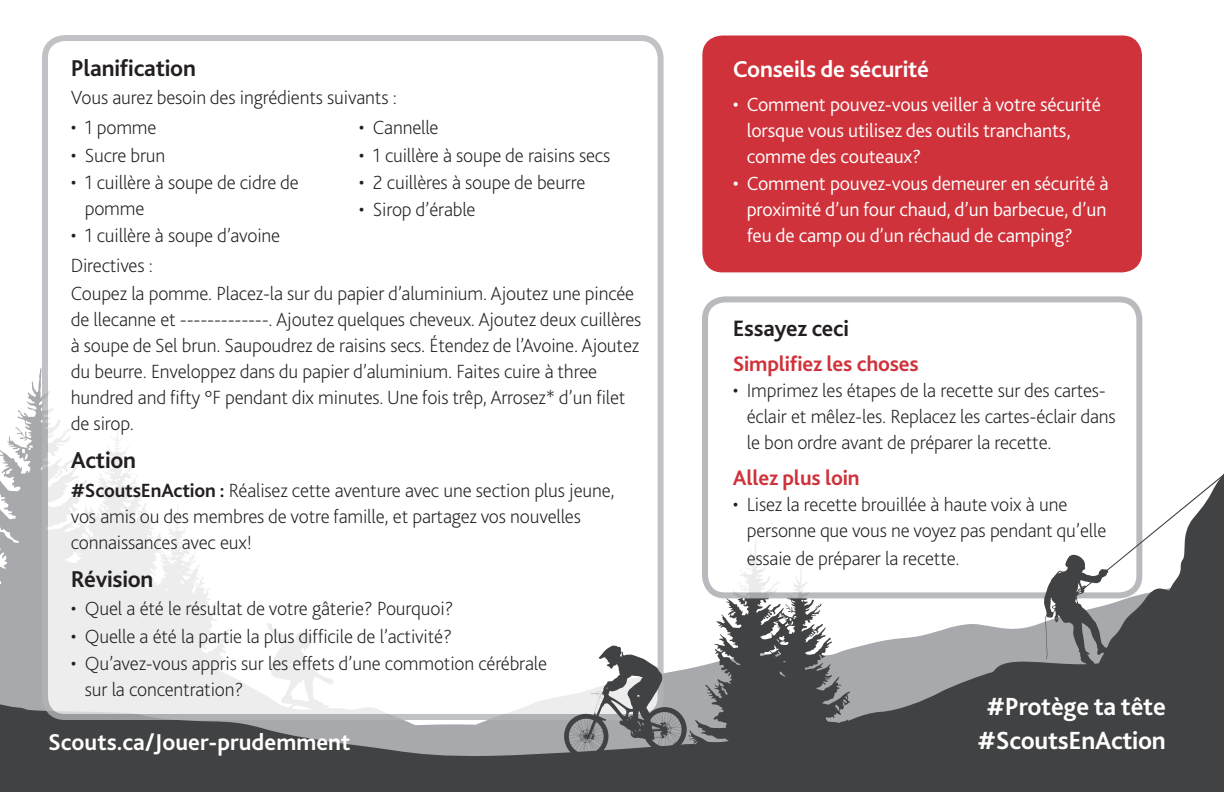
<style>
.page{position:relative;width:1224px;height:792px;background:#fff}
.page>*{position:absolute;margin:0;border:0;box-sizing:border-box;transform-origin:0 0}
.t1{font:700 26px/33.8px "Bliss 2";letter-spacing:-.01em;color:#fff;text-align:center}
.t2{font:700 24px "Bliss 2";color:#fff}
.t3{font:700 24px "Bliss 2";letter-spacing:-.01em;color:#231f20}
.t4{font:700 23.4px "Bliss 2";letter-spacing:-.01em;color:#231f20}
.t5{font:700 22px "Bliss 2";letter-spacing:-.01em;color:#cf323a}
.t6{font:200 20px/26px "Bliss 2";letter-spacing:-.01em;color:#231f20}
.t7{font:300 20px/26px "Bliss 2";letter-spacing:-.01em;color:#fff}
.s1{font-weight:700}
</style>
<div class="page">
<svg style="left:0;top:367px;width:42px;height:197px"></svg>
<svg style="left:0;top:564px;width:1224px;height:228px;fill:#414243"></svg>
<svg style="left:998px;top:407px;width:226px;height:355px;fill:#414243"></svg>
<div style="left:702px;top:35px;width:440px;height:237px;background:#cf323a;border-radius:20px"></div>
<div style="left:45px;top:38px;width:616px;height:679px;background:#fff;border-radius:20px"></div>
<div style="left:42px;top:35px;width:622px;height:685px;border:6px solid #b2b3b7;border-radius:20px"></div>
<div style="left:705px;top:299px;width:434px;height:296px;background:#fff;border-radius:20px"></div>
<div style="left:702px;top:296px;width:440px;height:302px;border:6px solid #b2b3b7;border-radius:20px"></div>
<svg style="left:1044px;top:442px;width:180px;height:227px"></svg>
<svg style="left:564px;top:538px;width:290px;height:225px"></svg>
<p class="t3" style="left:71px;top:53px;width:127px">Planification</p>
<p class="t6" style="left:71px;top:84px;width:328px">Vous aurez besoin des ingrédients suivants :</p>
<p class="t6" style="left:71px;top:114px;width:87px">• 1 pomme</p>
<p class="t6" style="left:71px;top:141px;width:96px">• Sucre brun</p>
<p class="t6" style="left:85px;top:169px;width:216px;text-indent:-14px">• 1 cuillère à soupe de cidre de pomme</p>
<p class="t6" style="left:71px;top:222px;width:211px">• 1 cuillère à soupe d’avoine</p>
<p class="t6" style="left:359px;top:114px;width:81px">• Cannelle</p>
<p class="t6" style="left:359px;top:141px;width:253px">• 1 cuillère à soupe de raisins secs</p>
<p class="t6" style="left:359px;top:169px;width:228px">• 2 cuillères à soupe de beurre</p>
<p class="t6" style="left:359px;top:196px;width:118px">• Sirop d’érable</p>
<p class="t6" style="left:71px;top:251px;width:565px;line-height:28px">Directives :<br>Coupez la pomme. Placez-la sur du papier d’aluminium. Ajoutez une pincée</p>
<p class="t6" style="left:71px;top:306px;width:572px">de llecanne et -------------. Ajoutez quelques cheveux. Ajoutez deux cuillères à soupe de Sel brun. Saupoudrez de raisins secs. Étendez de l’Avoine. Ajoutez du beurre. Enveloppez dans du papier d’aluminium. Faites cuire à three hundred and fifty °F pendant dix minutes. Une fois trêp, Arrosez* d’un filet de sirop.</p>
<p class="t3" style="left:71px;top:446px;width:67px">Action</p>
<p class="t6" style="left:71px;top:477px;width:545px"><span class="s1">#ScoutsEnAction :</span> Réalisez cette aventure avec une section plus jeune, vos amis ou des membres de votre famille, et partagez vos nouvelles connaissances avec eux!</p>
<p class="t3" style="left:71px;top:564px;width:84px">Révision</p>
<p class="t6" style="left:71px;top:595px;width:384px">• Quel a été le résultat de votre gâterie? Pourquoi?</p>
<p class="t6" style="left:71px;top:623px;width:383px">• Quelle a été la partie la plus difficile de l’activité?</p>
<p class="t6" style="left:85px;top:650px;width:464px;text-indent:-14px">• Qu’avez-vous appris sur les effets d’une commotion cérébrale sur la concentration?</p>
<p class="t2" style="left:48px;top:727px;width:304px">Scouts.ca/Jouer-prudemment</p>
<p class="t2" style="left:733px;top:54px;width:198px">Conseils de sécurité</p>
<p class="t7" style="left:747px;top:90px;width:356px;text-indent:-14px">• Comment pouvez-vous veiller à votre sécurité lorsque vous utilisez des outils tranchants, comme des couteaux?</p>
<p class="t7" style="left:747px;top:170px;width:364px;text-align:justify;text-indent:-14px">• Comment pouvez-vous demeurer en sécurité à proximité d’un four chaud, d’un barbecue, d’un feu de camp ou d’un réchaud de camping?</p>
<p class="t4" style="left:733px;top:314px;width:118px">Essayez ceci</p>
<p class="t5" style="left:733px;top:350px;width:187px">Simplifiez les choses</p>
<p class="t6" style="left:747px;top:377px;width:370px;text-indent:-14px">• Imprimez les étapes de la recette sur des cartes&shy;éclair et mêlez-les. Replacez les cartes-éclair dans le bon ordre avant de préparer la recette.</p>
<p class="t5" style="left:733px;top:464px;width:128px">Allez plus loin</p>
<p class="t6" style="left:747px;top:491px;width:361px;text-indent:-14px">• Lisez la recette brouillée à haute voix à une personne que vous ne voyez pas pendant qu’elle</p>
<p class="t6" style="left:747px;top:545px;width:214px">essaie de préparer la recette.</p>
<h1 class="t1" style="left:977px;top:689px;width:190px">#Protège ta tête #ScoutsEnAction</h1>
</div>
